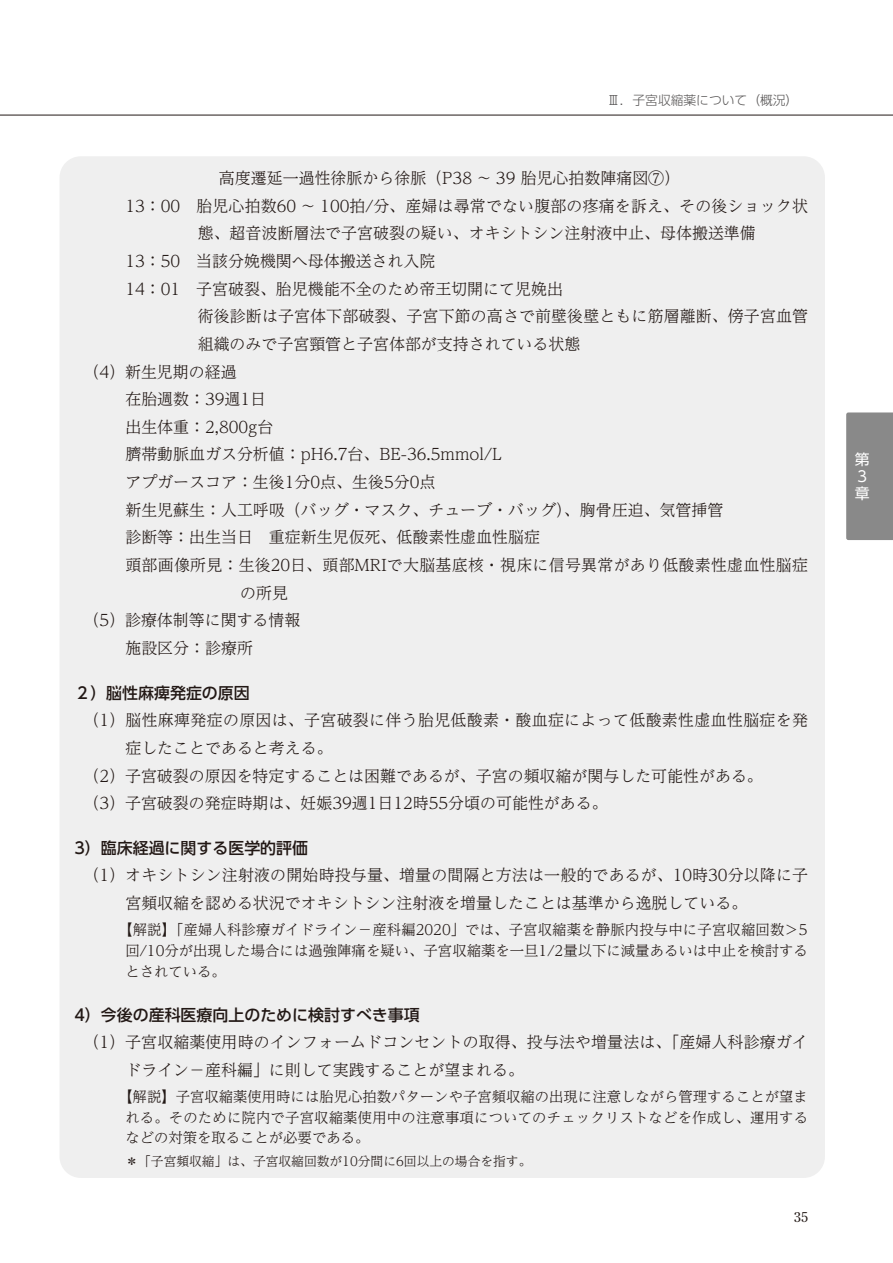
<style>
.page{position:relative;width:893px;height:1263px;background:#fff}
.page>*{position:absolute;margin:0;border:0;box-sizing:border-box;transform-origin:0 0}
.t1{font:300 15.9px/27.6px "UD Reimin Pr 6 N";color:#221815}
.t2{font:500 15.9px "UD Shin Go Pr 6 N";color:#221815}
.t3{font:300 15.9px "UD Reimin Pr 6 N";letter-spacing:.02em;color:#221815}
.t4{font:14.85px/17.4px "UD Shin Go Pr 6 N";color:#fff}
.t5{font:300 14.4px/20.5px "UD Reimin Pr 6 N";letter-spacing:.005em;color:#221815;text-align:justify}
.t6{font:13.8px "Century Old Style Std";color:#221815}
.t7{font:300 12.75px "UD Reimin Pr 6 N";color:#221815}
.t8{font:300 12.75px "UD Shin Go Pr 6 N";color:#595757}
</style>
<div class="page">
<div style="left:60px;top:156px;width:765px;height:1022px;background:#efefef;border-radius:21px"></div>
<hr style="left:0;top:115px;width:893px;height:1px;background:#221815">
<div style="left:846px;top:412px;width:47px;height:128px;background:#898989"></div>
<p class="t8" style="left:607px;top:90px;width:193px">Ⅲ．子宮収縮薬について（概況）</p>
<p class="t1" style="left:219px;top:164px;width:463px">高度遷延一過性徐脈から徐脈（P38 ～ 39 胎児心拍数陣痛図⑦）</p>
<p class="t1" style="left:125px;top:191px;width:684px">13：00　胎児心拍数60 ～ 100拍/分、産婦は尋常でない腹部の疼痛を訴え、その後ショック状</p>
<p class="t1" style="left:198px;top:219px;width:560px">態、超音波断層法で子宮破裂の疑い、オキシトシン注射液中止、母体搬送準備</p>
<p class="t1" style="left:125px;top:247px;width:311px">13：50　当該分娩機関へ母体搬送され入院</p>
<p class="t1" style="left:125px;top:274px;width:439px">14：01　子宮破裂、胎児機能不全のため帝王切開にて児娩出</p>
<p class="t1" style="left:198px;top:302px;width:612px">術後診断は子宮体下部破裂、子宮下節の高さで前壁後壁ともに筋層離断、傍子宮血管</p>
<p class="t1" style="left:198px;top:330px;width:384px">組織のみで子宮頸管と子宮体部が支持されている状態</p>
<p class="t1" style="left:83px;top:357px;width:155px">（4）新生児期の経過</p>
<p class="t1" style="left:125px;top:385px;width:142px">在胎週数：39週1日</p>
<p class="t1" style="left:125px;top:412px;width:150px">出生体重：2,800g台</p>
<p class="t1" style="left:125px;top:440px;width:378px">臍帯動脈血ガス分析値：pH6.7台、BE-36.5mmol/L</p>
<p class="t1" style="left:125px;top:468px;width:311px">アプガースコア：生後1分0点、生後5分0点</p>
<p class="t1" style="left:125px;top:495px;width:599px">新生児蘇生：人工呼吸（バッグ・マスク、チューブ・バッグ）、胸骨圧迫、気管挿管</p>
<p class="t1" style="left:125px;top:523px;width:416px">診断等：出生当日　重症新生児仮死、低酸素性虚血性脳症</p>
<p class="t1" style="left:125px;top:551px;width:684px">頭部画像所見：生後20日、頭部MRIで大脳基底核・視床に信号異常があり低酸素性虚血性脳症</p>
<p class="t1" style="left:240px;top:578px;width:49px">の所見</p>
<p class="t1" style="left:83px;top:606px;width:219px">（5）診療体制等に関する情報</p>
<p class="t1" style="left:125px;top:633px;width:129px">施設区分：診療所</p>
<p class="t2" style="left:74px;top:680px;width:177px">２）脳性麻痺発症の原因</p>
<p class="t3" style="left:83px;top:707px;width:726px">（1）脳性麻痺発症の原因は、子宮破裂に伴う胎児低酸素・酸血症によって低酸素性虚血性脳症を発</p>
<p class="t1" style="left:125px;top:733px;width:209px">症したことであると考える。</p>
<p class="t1" style="left:83px;top:761px;width:681px">（2）子宮破裂の原因を特定することは困難であるが、子宮の頻収縮が関与した可能性がある。</p>
<p class="t1" style="left:83px;top:789px;width:526px">（3）子宮破裂の発症時期は、妊娠39週1日12時55分頃の可能性がある。</p>
<p class="t2" style="left:74px;top:835px;width:235px">3）臨床経過に関する医学的評価</p>
<p class="t1" style="left:125px;top:861px;width:684px;text-indent:-42px">（1）オキシトシン注射液の開始時投与量、増量の間隔と方法は一般的であるが、10時30分以降に子宮頻収縮を認める状況でオキシトシン注射液を増量したことは基準から逸脱している。</p>
<p class="t5" style="left:125px;top:919px;width:684px;text-indent:-7px">【解説】「産婦人科診療ガイドライン－産科編2020」では、子宮収縮薬を静脈内投与中に子宮収縮回数＞5回/10分が出現した場合には過強陣痛を疑い、子宮収縮薬を一旦1/2量以下に減量あるいは中止を検討するとされている。</p>
<p class="t2" style="left:74px;top:1002px;width:347px">4）今後の産科医療向上のために検討すべき事項</p>
<p class="t1" style="left:125px;top:1028px;width:684px;text-indent:-42px">（1）子宮収縮薬使用時のインフォームドコンセントの取得、投与法や増量法は､｢産婦人科診療ガイドライン－産科編｣に則して実践することが望まれる。</p>
<p class="t5" style="left:125px;top:1086px;width:684px;text-indent:-7px">【解説】子宮収縮薬使用時には胎児心拍数パターンや子宮頻収縮の出現に注意しながら管理することが望まれる｡そのために院内で子宮収縮薬使用中の注意事項についてのチェックリストなどを作成し､運用するなどの対策を取ることが必要である｡</p>
<p class="t7" style="left:125px;top:1150px;width:408px">＊「子宮頻収縮」は、子宮収縮回数が10分間に6回以上の場合を指す。</p>
<p class="t6" style="left:794px;top:1208px;width:15px">35</p>
<p class="t4" style="left:855px;top:450px;width:16px">第<br>３章</p>
</div>
